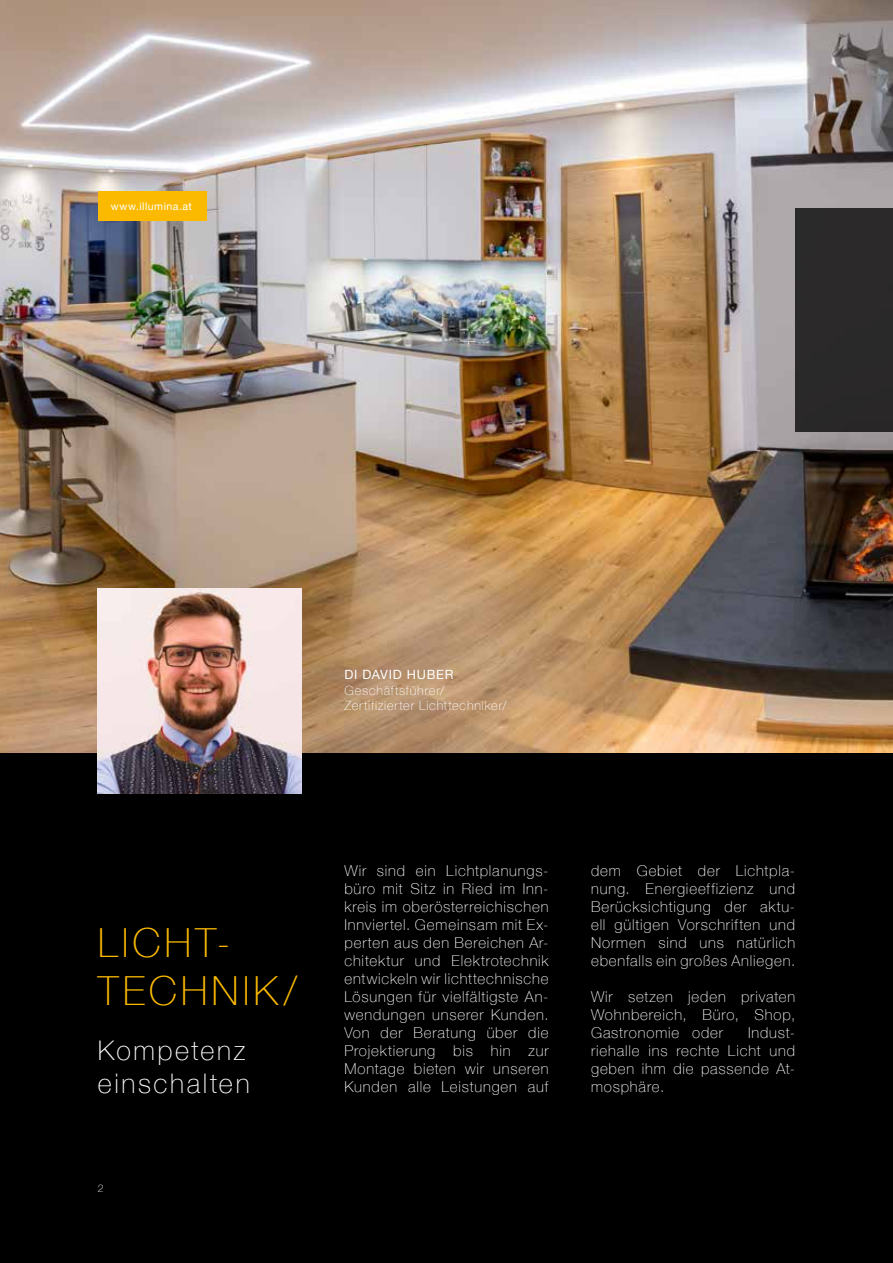
<style>
.page{position:relative;width:893px;height:1263px;background:#000}
.page>*{position:absolute;margin:0;border:0;box-sizing:border-box;transform-origin:0 0}
.t1{font:100 40.05px/48.2px "Helvetica Neue";letter-spacing:.1em;color:#fbba00}
.t2{font:100 27px/32.4px "Helvetica Neue";letter-spacing:.095em;color:#fff}
.t3{font:100 15px/18px "Helvetica Neue";letter-spacing:.055em;color:#fff;text-align:justify}
.t4{font:100 12.75px/15.3px "Helvetica Neue";letter-spacing:.065em;color:#fff}
.t5{font:12.75px "Helvetica Neue";letter-spacing:.06em;color:#fff}
.t6{font:10.5px "Helvetica Neue";letter-spacing:.045em;color:#fff}
.t7{font:100 10.5px "Helvetica Neue";color:#fff}
</style>
<div class="page">
<img style="left:0;top:0;width:893px;height:753px">
<div style="left:98px;top:191px;width:109px;height:30px;background:#fbba00"></div>
<img style="left:98px;top:589px;width:204px;height:204px">
<div style="left:795px;top:208px;width:98px;height:224px;background:#2b292a"></div>
<p class="t6" style="left:111px;top:199px;width:83px">www.illumina.at</p>
<p class="t5" style="left:344px;top:666px;width:111px">DI DAVID HUBER</p>
<p class="t4" style="left:344px;top:682px;width:164px">Geschäftsführer/<br>Zertifizierter Lichttechniker/</p>
<h1 class="t1" style="left:98px;top:917px;width:201px">LICHT-<br>TECHNIK/</h1>
<h2 class="t2" style="left:98px;top:1033px;width:153px">Kompetenz einschalten</h2>
<p class="t7" style="left:98px;top:1180px;width:7px">2</p>
<p class="t3" style="left:344px;top:861px;width:206px">Wir sind ein Lichtplanungs&shy;büro mit Sitz in Ried im Inn&shy;kreis im oberösterreichischen Innviertel. Gemeinsam mit Ex&shy;perten aus den Bereichen Ar&shy;chitektur und Elektrotechnik entwickeln wir lichttechnische Lösungen für vielfältigste An&shy;wendungen unserer Kunden.<br>Von der Beratung über die Projektierung bis hin zur Montage bieten wir unseren Kunden alle Leistungen auf</p>
<p class="t3" style="left:591px;top:861px;width:206px">dem Gebiet der Lichtpla&shy;nung. Energieeffizienz und Berücksichtigung der aktu&shy;ell gültigen Vorschriften und Normen sind uns natürlich ebenfalls ein großes Anliegen.</p>
<p class="t3" style="left:591px;top:987px;width:206px">Wir setzen jeden privaten Wohnbereich, Büro, Shop, Gastronomie oder</p>
<p class="t3" style="left:591px;top:1023px;width:206px;text-indent:157px">Indust&shy;riehalle ins rechte Licht und geben ihm die passende At&shy;mosphäre.</p>
</div>
